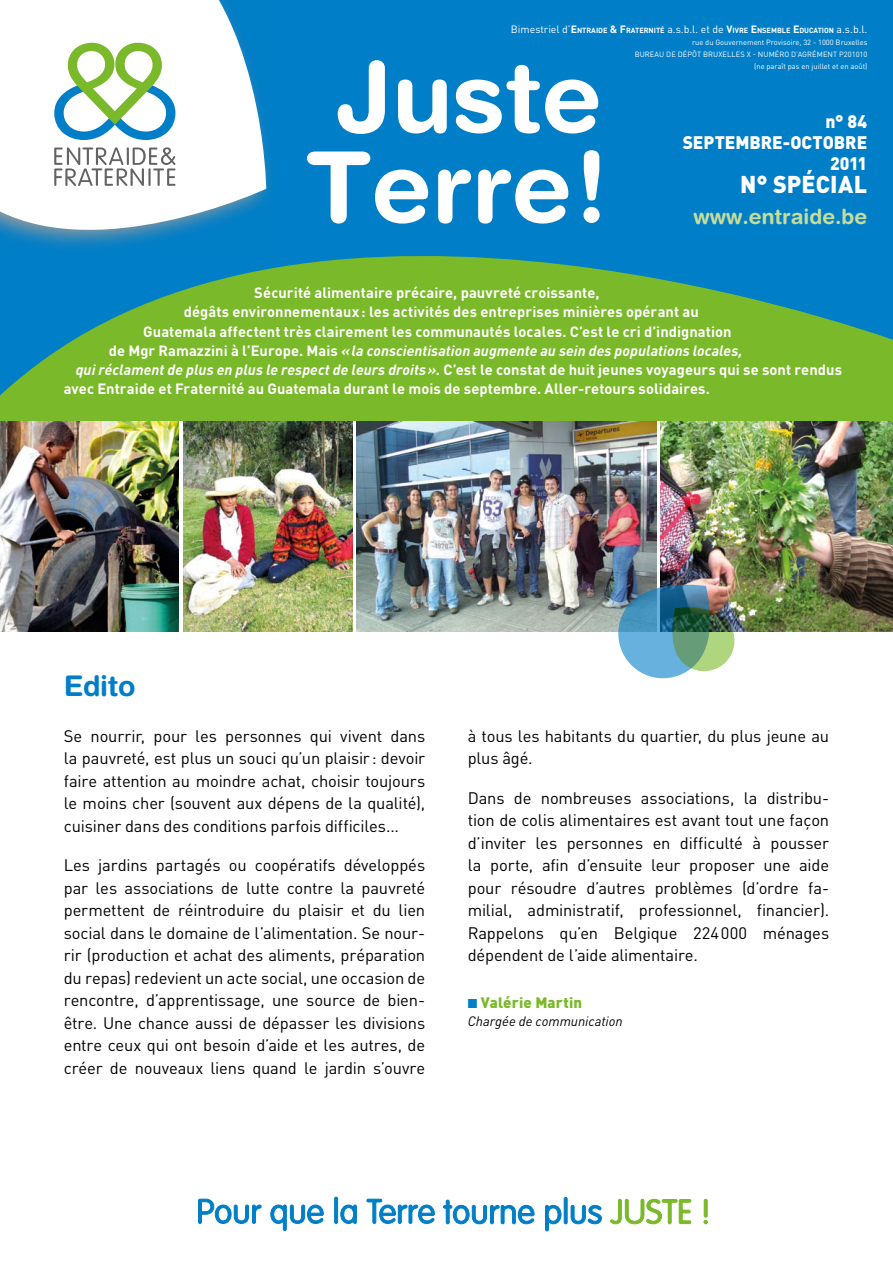
<style>
.page{position:relative;width:893px;height:1263px;background:#fff}
.page>*{position:absolute;margin:0;border:0;box-sizing:border-box;transform-origin:0 0}
.t1{font:700 98.25px/90px "Helvetica Rounded LT Std";color:#fff;text-align:center}
.t2{font:700 28.5px "Helvetica Rounded LT Std";letter-spacing:-.01em;color:#007ec7}
.t3{font:900 24px "DIN Pro";color:#fff}
.t4{font:700 21px "Helvetica Rounded LT Std";color:#c5dc9b}
.t5{font:900 18px/21px "DIN Pro";color:#fff;text-align:right}
.t6{font:16.5px/22.5px "DIN Pro";letter-spacing:-.01em;color:#000;text-align:justify}
.t7{font:900 15px "DIN Pro";letter-spacing:.01em;color:#7ab929}
.t8{font:700 14.7px "DIN Pro";letter-spacing:.005em;color:#fff}
.t9{font:italic 700 14.7px "DIN Pro";letter-spacing:.005em;color:#fff}
.t10{font:italic 13.5px "DIN Pro";color:#000}
.t11{font:7.5px/12px "DIN Pro";color:#fff;text-align:right}
.t12{font:700 7.35px "DIN Pro";color:#fff}
.s1{font-weight:400;font-size:10.5px}
.s2{font-size:10.5px}
.s3{font-style:normal}
.s4{font-style:italic}
.s5{color:#007ec7}
</style>
<div class="page">
<div style="left:0;top:0;width:893px;height:631px;background:#007ec7"></div>
<svg style="left:0;top:256px;width:893px;height:166px;fill:#7ab929"></svg>
<svg style="left:0;top:0;width:266px;height:270px;fill:#fff"></svg>
<svg style="left:54px;top:43px;width:121px;height:97px;background:#b6d9c2"></svg>
<svg style="left:54px;top:147px;width:121px;height:39px;background:#cfcfcf"></svg>
<div style="left:0;top:422px;width:893px;height:841px;background:#fff"></div>
<svg style="left:198px;top:1198px;width:64px;height:26px"></svg>
<svg style="left:270px;top:1204px;width:54px;height:27px"></svg>
<div style="left:334px;top:1197px;width:4px;height:27px;border:1px solid #007ec7;border-radius:2px"></div>
<svg style="left:340px;top:1204px;width:17px;height:20px"></svg>
<svg style="left:366px;top:1198px;width:69px;height:26px"></svg>
<svg style="left:443px;top:1199px;width:92px;height:25px"></svg>
<svg style="left:545px;top:1205px;width:17px;height:26px"></svg>
<div style="left:564px;top:1197px;width:3px;height:27px;border:1px solid #007ec7;border-radius:2px"></div>
<svg style="left:570px;top:1205px;width:32px;height:19px"></svg>
<svg style="left:610px;top:1198px;width:81px;height:26px"></svg>
<div style="left:704px;top:1199px;width:3px;height:18px;border:1px solid #7ab929;border-radius:2px"></div>
<svg style="left:704px;top:1220px;width:4px;height:4px"></svg>
<img style="left:0;top:421px;width:179px;height:210px">
<img style="left:183px;top:421px;width:169px;height:210px">
<img style="left:357px;top:421px;width:300px;height:210px">
<img style="left:661px;top:421px;width:232px;height:210px">
<img style="left:613px;top:578px;width:125px;height:101px">
<p class="t12" style="left:511px;top:24px;width:358px"><span class="s1">Bimestriel d’</span><span class="s2">E</span>NTRAIDE <span class="s2">&amp; F</span>RATERNITÉ <span class="s1">a.s.b.l. et de</span> <span class="s2">V</span>IVRE <span class="s2">E</span>NSEMBLE <span class="s2">E</span>DUCATION <span class="s1">a.s.b.l.</span></p>
<p class="t11" style="left:692px;top:35px;width:177px">rue du Gouvernement Provisoire, 32 - 1000 Bruxelles</p>
<p class="t11" style="left:635px;top:47px;width:6px">bureau</p>
<p class="t11" style="left:666px;top:47px;width:62px">de dépÔt Bruxelles</p>
<p class="t11" style="left:747px;top:47px;width:18px">x - num</p>
<p class="t11" style="left:775px;top:47px;width:29px">éro d’agr</p>
<p class="t11" style="left:812px;top:47px;width:11px">ément</p>
<p class="t11" style="left:754px;top:47px;width:115px">P201010<br>(ne paraît pas en juillet et en août)</p>
<h1 class="t1" style="left:306px;top:50px;width:303px">Juste<br>Terre!</h1>
<p class="t5" style="left:683px;top:109px;width:186px">n° 84<br>SEPTEMBRE-OCTOBRE<br>2011</p>
<h3 class="t3" style="left:740px;top:164px;width:114px">n° spécial</h3>
<p class="t4" style="left:693px;top:204px;width:175px">www.entraide.be</p>
<p class="t8" style="left:254px;top:281px;width:347px">Sécurité alimentaire précaire, pauvreté croissante,</p>
<p class="t8" style="left:184px;top:300px;width:516px">dégâts environnementaux: les activités des entreprises minières opérant au</p>
<p class="t8" style="left:143px;top:319px;width:590px">Guatemala affectent très clairement les communautés locales. C’est le cri d’indignation</p>
<p class="t9" style="left:109px;top:338px;width:635px"><span class="s3">de Mgr Ramazzini à l’Europe. Mais</span> «la conscientisation augmente au sein des populations locales,</p>
<p class="t8" style="left:76px;top:357px;width:768px"><span class="s4">qui réclament de plus en plus le respect de leurs droits»</span>. C’est le constat de huit jeunes voyageurs qui se sont rendus</p>
<p class="t8" style="left:64px;top:377px;width:648px">avec Entraide et Fraternité au Guatemala durant le mois de septembre. Aller-retours solidaires.</p>
<h2 class="t2" style="left:64px;top:669px;width:73px">Edito</h2>
<p class="t6" style="left:64px;top:723px;width:363px">Se nourrir, pour les personnes qui vivent dans la pauvreté, est plus un souci qu’un plaisir : devoir faire attention au moindre achat, choisir toujours le moins cher (souvent aux dépens de la qualité), cuisiner dans des conditions parfois difficiles...</p>
<p class="t6" style="left:64px;top:852px;width:363px">Les jardins partagés ou coopératifs développés par les associations de lutte contre la pauvreté permettent de réintroduire du plaisir et du lien social dans le domaine de l’alimentation. Se nour&shy;rir (production et achat des aliments, préparation du repas) redevient un acte social, une occasion de rencontre, d’apprentissage, une source de bien&shy;être. Une chance aussi de dépasser les divisions entre ceux qui ont besoin d’aide et les autres, de créer de nouveaux liens quand le jardin s’ouvre</p>
<p class="t6" style="left:468px;top:723px;width:363px">à tous les habitants du quartier, du plus jeune au plus âgé.</p>
<p class="t6" style="left:468px;top:785px;width:363px">Dans de nombreuses associations, la distribu&shy;tion de colis alimentaires est avant tout une façon d’inviter les personnes en difficulté à pousser la porte, afin d’ensuite leur proposer une aide pour résoudre d’autres problèmes (d’ordre fa&shy;milial, administratif, professionnel, financier).<br>Rappelons qu’en Belgique 224000 ménages dépendent de l’aide alimentaire.</p>
<p class="t7" style="left:468px;top:990px;width:116px"><span class="s5">■</span> Valérie Martin</p>
<p class="t10" style="left:468px;top:1011px;width:157px">Chargée de communication</p>
</div>
